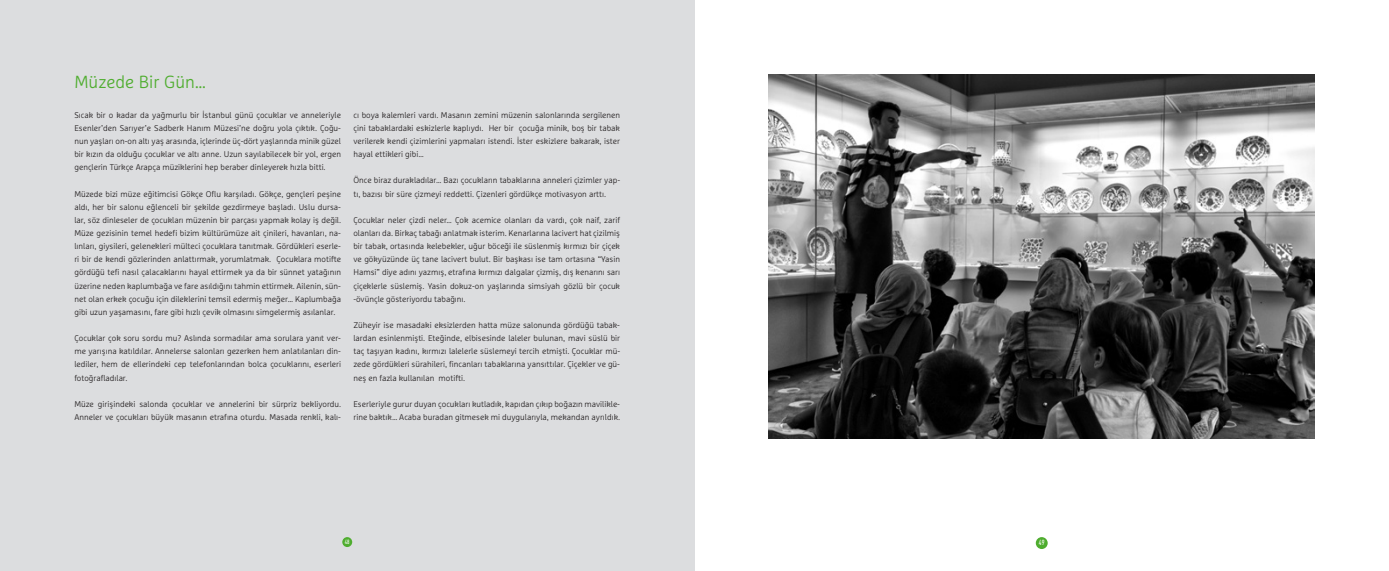
<style>
.page{position:relative;width:1389px;height:571px;background:#fff}
.page>*{position:absolute;margin:0;border:0;box-sizing:border-box;transform-origin:0 0}
.t1{font:300 17.5px "Marselis Pro";color:#4fad2f}
.t2{font:300 8.31px/13.1px "Marselis Pro";color:#231f20;text-align:justify}
.t3{font:500 7.35px "DIN Cond";color:#fff}
.t4{font:500 6.12px "DIN Cond";color:#fff}
</style>
<div class="page">
<div style="left:1036px;top:537px;width:12px;height:12px;background:#4fad2f;border-radius:50%"></div>
<div style="left:0;top:0;width:694px;height:570px;background:#dcdddf"></div>
<div style="left:342px;top:537px;width:10px;height:10px;background:#4fad2f;border-radius:50%"></div>
<img style="left:769px;top:74px;width:545px;height:364px">
<h1 class="t1" style="left:74px;top:71px;width:133px">Müzede Bir Gün…</h1>
<p class="t2" style="left:74px;top:108px;width:268px">Sıcak bir o kadar da yağmurlu bir İstanbul günü çocuklar ve anneleriyle Esenler’den Sarıyer’e Sadberk Hanım Müzesi’ne doğru yola çıktık. Çoğu&shy;nun yaşları on-on altı yaş arasında, içlerinde üç-dört yaşlarında minik güzel bir kızın da olduğu çocuklar ve altı anne. Uzun sayılabilecek bir yol, ergen gençlerin Türkçe Arapça müziklerini hep beraber dinleyerek hızla bitti.</p>
<p class="t2" style="left:74px;top:187px;width:268px">Müzede bizi müze eğitimcisi Gökçe Oflu karşıladı. Gökçe, gençleri peşine aldı, her bir salonu eğlenceli bir şekilde gezdirmeye başladı. Uslu dursa&shy;lar, söz dinleseler de çocukları müzenin bir parçası yapmak kolay iş değil.<br>Müze gezisinin temel hedefi bizim kültürümüze ait çinileri, havanları, na&shy;lınları, giysileri, gelenekleri mülteci çocuklara tanıtmak. Gördükleri eserle&shy;ri bir de kendi gözlerinden anlattırmak, yorumlatmak. Çocuklara motifte gördüğü tefi nasıl çalacaklarını hayal ettirmek ya da bir sünnet yatağının üzerine neden kaplumbağa ve fare asıldığını tahmin ettirmek. Ailenin, sün&shy;net olan erkek çocuğu için dileklerini temsil edermiş meğer… Kaplumbağa gibi uzun yaşamasını, fare gibi hızlı çevik olmasını simgelermiş asılanlar.</p>
<p class="t2" style="left:74px;top:331px;width:268px">Çocuklar çok soru sordu mu? Aslında sormadılar ama sorulara yanıt ver&shy;me yarışına katıldılar. Annelerse salonları gezerken hem anlatılanları din&shy;lediler, hem de ellerindeki cep telefonlarından bolca çocuklarını, eserleri fotoğrafladılar.</p>
<p class="t2" style="left:74px;top:397px;width:268px">Müze girişindeki salonda çocuklar ve annelerini bir sürpriz bekliyordu.<br>Anneler ve çocukları büyük masanın etrafına oturdu. Masada renkli, kalı-</p>
<p class="t2" style="left:353px;top:108px;width:268px">cı boya kalemleri vardı. Masanın zemini müzenin salonlarında sergilenen çini tabaklardaki eskizlerle kaplıydı. Her bir çocuğa minik, boş bir tabak verilerek kendi çizimlerini yapmaları istendi. İster eskizlere bakarak, ister hayal ettikleri gibi…</p>
<p class="t2" style="left:353px;top:174px;width:268px">Önce biraz durakladılar… Bazı çocukların tabaklarına anneleri çizimler yap&shy;tı, bazısı bir süre çizmeyi reddetti. Çizenleri gördükçe motivasyon arttı.</p>
<p class="t2" style="left:353px;top:213px;width:268px">Çocuklar neler çizdi neler… Çok acemice olanları da vardı, çok naif, zarif olanları da. Birkaç tabağı anlatmak isterim. Kenarlarına lacivert hat çizilmiş bir tabak, ortasında kelebekler, uğur böceği ile süslenmiş kırmızı bir çiçek ve gökyüzünde üç tane lacivert bulut. Bir başkası ise tam ortasına “Yasin Hamsi” diye adını yazmış, etrafına kırmızı dalgalar çizmiş, dış kenarını sarı çiçeklerle süslemiş. Yasin dokuz-on yaşlarında simsiyah gözlü bir çocuk -övünçle gösteriyordu tabağını.</p>
<p class="t2" style="left:353px;top:318px;width:268px">Züheyir ise masadaki eksizlerden hatta müze salonunda gördüğü tabak&shy;lardan esinlenmişti. Eteğinde, elbisesinde laleler bulunan, mavi süslü bir taç taşıyan kadını, kırmızı lalelerle süslemeyi tercih etmişti. Çocuklar mü&shy;zede gördükleri sürahileri, fincanları tabaklarına yansıttılar. Çiçekler ve gü&shy;neş en fazla kullanılan motifti.</p>
<p class="t2" style="left:353px;top:397px;width:268px">Eserleriyle gurur duyan çocukları kutladık, kapıdan çıkıp boğazın mavilikle&shy;rine baktık… Acaba buradan gitmesek mi duygularıyla, mekandan ayrıldık.</p>
<p class="t4" style="left:345px;top:538px;width:6px">48</p>
<p class="t3" style="left:1039px;top:538px;width:7px">49</p>
</div>
